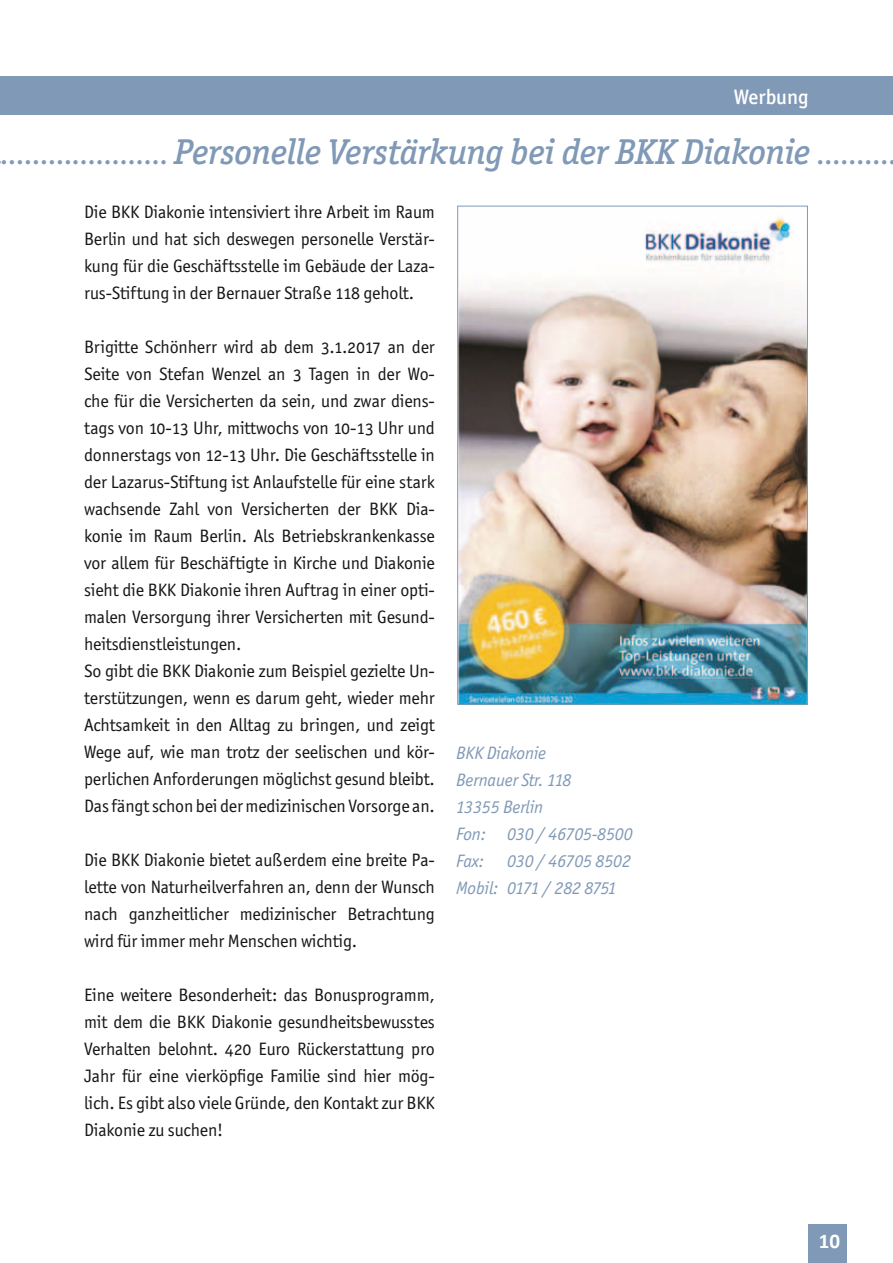
<style>
.page{position:relative;width:893px;height:1263px;background:#fff}
.page>*{position:absolute;margin:0;border:0;box-sizing:border-box;transform-origin:0 0}
.t1{font:36px "Officina Serif ITC Med It";letter-spacing:-.01em;color:#8099b6}
.t2{font:500 21px "Officina Sans ITC";color:#fff}
.t3{font:700 21px "Calibri";color:#fff}
.t4{font:18px/27px "Officina Sans ITC Boo OS";letter-spacing:-.01em;color:#151616;text-align:justify}
.t5{font:18px/27px "Officina Sans ITC Boo It";letter-spacing:-.01em;color:#8099b6}
.s1{font-size:27px}
</style>
<div class="page">
<div style="left:0;top:77px;width:893px;height:38px;background:#8099b6"></div>
<img style="left:459px;top:217px;width:347px;height:485px">
<div style="left:808px;top:1225px;width:39px;height:38px;background:#8099b6"></div>
<p class="t2" style="left:734px;top:84px;width:76px">Werbung</p>
<h1 class="t1" style="left:1px;top:131px;width:898px"><span class="s1">.....................</span> Personelle Verstärkung bei der BKK Diakonie <span class="s1">..........</span></h1>
<p class="t4" style="left:84px;top:198px;width:352px">Die BKK Diakonie intensiviert ihre Arbeit im Raum Berlin und hat sich deswegen personelle Verstär&shy;kung für die Geschäftsstelle im Gebäude der Laza&shy;rus-Stiftung in der Bernauer Straße 118 geholt.</p>
<p class="t4" style="left:84px;top:333px;width:352px;text-align:left">Brigitte Schönherr wird ab dem 3.1.2017 an der Seite von Stefan Wenzel an 3 Tagen in der Wo&shy;che für die Versicherten da sein, und zwar diens&shy;tags von 10-13 Uhr, mittwochs von 10-13 Uhr und donnerstags von 12-13 Uhr. Die Geschäftsstelle in der Lazarus-Stiftung ist Anlaufstelle für eine stark wachsende Zahl von Versicherten der BKK Dia&shy;konie im Raum Berlin. Als Betriebskrankenkasse vor allem für Beschäftigte in Kirche und Diakonie sieht die BKK Diakonie ihren Auftrag in einer opti&shy;malen Versorgung ihrer Versicherten mit Gesund&shy;heitsdienstleistungen.<br>So gibt die BKK Diakonie zum Beispiel gezielte Un&shy;terstützungen, wenn es darum geht, wieder mehr Achtsamkeit in den Alltag zu bringen, und zeigt Wege auf, wie man trotz der seelischen und kör&shy;perlichen Anforderungen möglichst gesund bleibt.<br>Das fängt schon bei der medizinischen Vorsorge an.</p>
<p class="t4" style="left:84px;top:846px;width:352px">Die BKK Diakonie bietet außerdem eine breite Pa&shy;lette von Naturheilverfahren an, denn der Wunsch nach ganzheitlicher medizinischer Betrachtung wird für immer mehr Menschen wichtig.</p>
<p class="t4" style="left:84px;top:981px;width:352px">Eine weitere Besonderheit: das Bonusprogramm, mit dem die BKK Diakonie gesundheitsbewusstes Verhalten belohnt. 420 Euro Rückerstattung pro Jahr für eine vierköpfige Familie sind hier mög&shy;lich. Es gibt also viele Gründe, den Kontakt zur BKK Diakonie zu suchen!</p>
<p class="t5" style="left:456px;top:740px;width:178px">BKK Diakonie<br>Bernauer Str. 118<br>13355 Berlin<br>Fon: 030 / 46705-8500<br>Fax:</p>
<p class="t5" style="left:456px;top:848px;width:176px;text-indent:51px">030 / 46705 8502<br>Mobil: 0171 / 282 8751</p>
<p class="t3" style="left:819px;top:1228px;width:23px">10</p>
</div>
